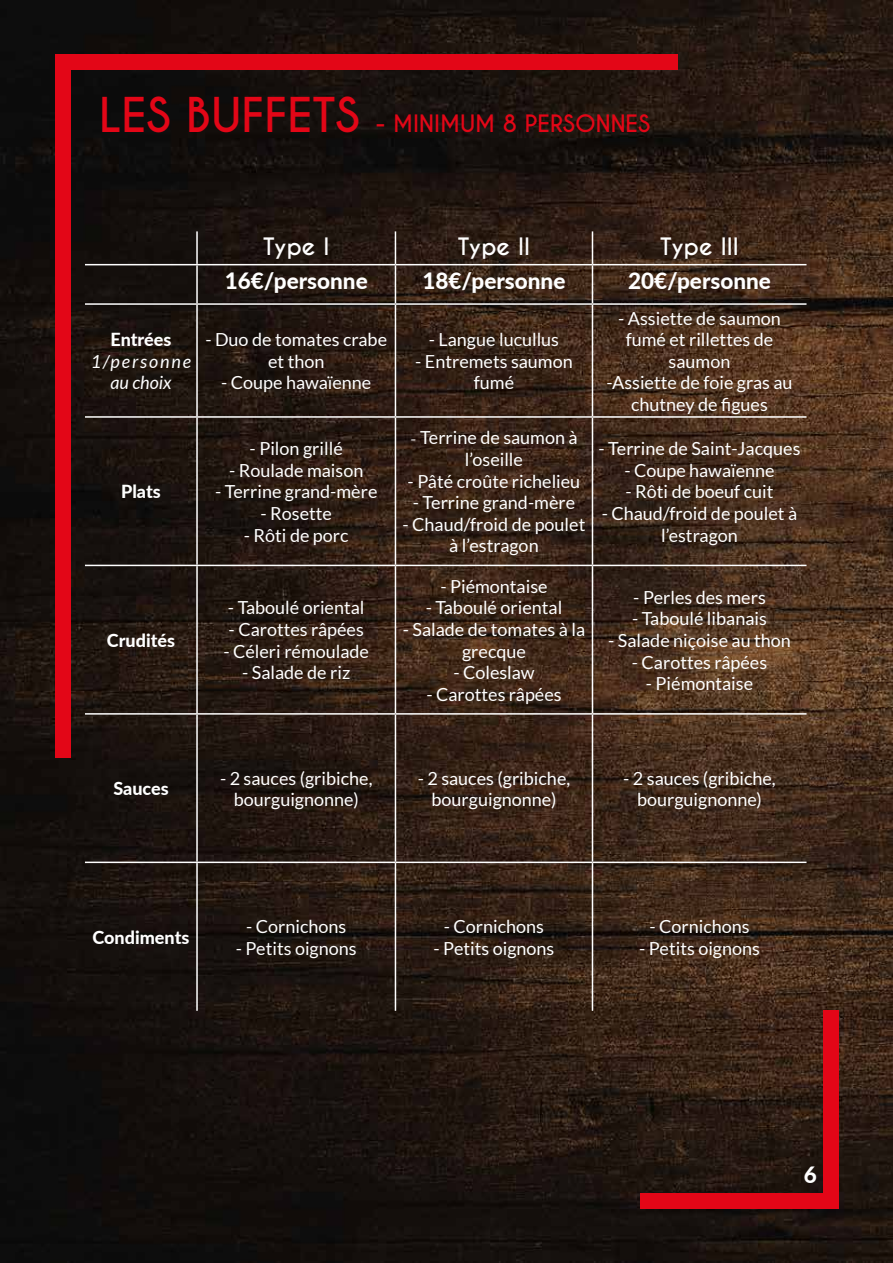
<style>
.page{position:relative;width:893px;height:1263px;background:#fff}
.page>*{position:absolute;margin:0;border:0;box-sizing:border-box;transform-origin:0 0}
.t1{font:800 22.5px "Lato";color:#fff}
.t2{font:700 22.5px "Caviar Dreams";color:#e30617}
.t3{font:700 22.5px "Caviar Dreams";color:#fff}
.t4{font:18px/21.6px "Lato";color:#fff;text-align:center}
.t5{font:800 18px "Lato";color:#fff}
.t6{font:italic 18px/21.6px "Lato";letter-spacing:.105em;color:#fff;text-align:center}
.s1{font-size:45px}
.s2{font-family:"Minion Pro"}
</style>
<div class="page">
<img style="left:0;top:0;width:893px;height:1263px">
<div style="left:55px;top:54px;width:622px;height:15px;background:#e30617"></div>
<div style="left:55px;top:62px;width:16px;height:696px;background:#e30617"></div>
<div style="left:641px;top:1193px;width:198px;height:16px;background:#e30617"></div>
<div style="left:823px;top:1010px;width:16px;height:198px;background:#e30617"></div>
<hr style="left:196px;top:231px;width:2px;height:33px;background:#fff">
<hr style="left:395px;top:231px;width:1px;height:33px;background:#fff">
<hr style="left:592px;top:231px;width:1px;height:33px;background:#fff">
<hr style="left:85px;top:264px;width:112px;height:1px;background:#fff">
<hr style="left:197px;top:264px;width:198px;height:1px;background:#fff">
<hr style="left:196px;top:265px;width:2px;height:38px;background:#fff">
<hr style="left:395px;top:264px;width:197px;height:1px;background:#fff">
<hr style="left:395px;top:265px;width:1px;height:38px;background:#fff">
<hr style="left:592px;top:264px;width:214px;height:1px;background:#fff">
<hr style="left:592px;top:265px;width:1px;height:38px;background:#fff">
<hr style="left:85px;top:303px;width:112px;height:2px;background:#fff">
<hr style="left:197px;top:303px;width:198px;height:2px;background:#fff">
<hr style="left:196px;top:305px;width:2px;height:111px;background:#fff">
<hr style="left:395px;top:303px;width:197px;height:2px;background:#fff">
<hr style="left:395px;top:305px;width:1px;height:111px;background:#fff">
<hr style="left:592px;top:303px;width:214px;height:2px;background:#fff">
<hr style="left:592px;top:305px;width:1px;height:111px;background:#fff">
<hr style="left:85px;top:416px;width:112px;height:2px;background:#fff">
<hr style="left:197px;top:416px;width:198px;height:2px;background:#fff">
<hr style="left:196px;top:418px;width:2px;height:147px;background:#fff">
<hr style="left:395px;top:416px;width:197px;height:2px;background:#fff">
<hr style="left:395px;top:418px;width:1px;height:147px;background:#fff">
<hr style="left:592px;top:416px;width:214px;height:2px;background:#fff">
<hr style="left:592px;top:418px;width:1px;height:147px;background:#fff">
<hr style="left:85px;top:565px;width:112px;height:1px;background:#fff">
<hr style="left:197px;top:565px;width:198px;height:1px;background:#fff">
<hr style="left:196px;top:566px;width:2px;height:147px;background:#fff">
<hr style="left:395px;top:565px;width:197px;height:1px;background:#fff">
<hr style="left:395px;top:566px;width:1px;height:147px;background:#fff">
<hr style="left:592px;top:565px;width:214px;height:1px;background:#fff">
<hr style="left:592px;top:566px;width:1px;height:147px;background:#fff">
<hr style="left:85px;top:713px;width:112px;height:2px;background:#fff">
<hr style="left:197px;top:713px;width:198px;height:2px;background:#fff">
<hr style="left:196px;top:715px;width:2px;height:146px;background:#fff">
<hr style="left:395px;top:713px;width:197px;height:2px;background:#fff">
<hr style="left:395px;top:715px;width:1px;height:146px;background:#fff">
<hr style="left:592px;top:713px;width:214px;height:2px;background:#fff">
<hr style="left:592px;top:715px;width:1px;height:146px;background:#fff">
<hr style="left:85px;top:861px;width:112px;height:2px;background:#fff">
<hr style="left:197px;top:861px;width:198px;height:2px;background:#fff">
<hr style="left:196px;top:863px;width:2px;height:148px;background:#fff">
<hr style="left:395px;top:861px;width:197px;height:2px;background:#fff">
<hr style="left:395px;top:863px;width:1px;height:148px;background:#fff">
<hr style="left:592px;top:861px;width:214px;height:2px;background:#fff">
<hr style="left:592px;top:863px;width:1px;height:148px;background:#fff">
<p class="t2" style="left:99px;top:110px;width:553px"><span class="s1">LES BUFFETS</span> - MINIMUM 8 PERSONNES</p>
<p class="t5" style="left:111px;top:326px;width:62px">Entrées</p>
<p class="t6" style="left:91px;top:351px;width:102px">1/personne au choix</p>
<p class="t5" style="left:121px;top:478px;width:41px">Plats</p>
<p class="t5" style="left:107px;top:627px;width:70px">Crudités</p>
<p class="t3" style="left:263px;top:233px;width:68px">Type I</p>
<p class="t3" style="left:458px;top:233px;width:74px">Type II</p>
<p class="t3" style="left:660px;top:233px;width:80px">Type III</p>
<p class="t1" style="left:225px;top:264px;width:144px">16€/personne</p>
<p class="t1" style="left:422px;top:264px;width:144px">18€/personne</p>
<p class="t1" style="left:628px;top:264px;width:144px">20€/personne</p>
<p class="t4" style="left:205px;top:329px;width:183px">- Duo de tomates crabe et thon</p>
<p class="t4" style="left:221px;top:372px;width:152px">- Coupe hawaïenne</p>
<p class="t4" style="left:250px;top:438px;width:95px">- Pilon grillé</p>
<p class="t4" style="left:229px;top:459px;width:136px">- Roulade maison</p>
<p class="t4" style="left:215px;top:481px;width:164px">- Terrine grand-mère</p>
<p class="t4" style="left:261px;top:503px;width:73px">- Rosette</p>
<p class="t4" style="left:244px;top:524px;width:106px">- Rôti de porc</p>
<p class="t4" style="left:228px;top:597px;width:138px">- Taboulé oriental</p>
<p class="t4" style="left:229px;top:619px;width:137px">- Carottes râpées</p>
<p class="t4" style="left:223px;top:640px;width:147px">- Céleri rémoulade</p>
<p class="t4" style="left:242px;top:662px;width:110px">- Salade de riz</p>
<p class="t4" style="left:429px;top:329px;width:132px">- Langue lucullus</p>
<p class="t4" style="left:415px;top:350px;width:159px">- Entremets saumon fumé</p>
<p class="t4" style="left:410px;top:427px;width:169px"><span class="s2">-</span> Terrine de saumon à l’oseille</p>
<p class="t4" style="left:408px;top:470px;width:174px">- Pâté croûte richelieu</p>
<p class="t4" style="left:413px;top:492px;width:164px">- Terrine grand-mère</p>
<p class="t4" style="left:403px;top:513px;width:184px">- Chaud/froid de poulet à l’estragon</p>
<p class="t4" style="left:440px;top:575px;width:109px">- Piémontaise</p>
<p class="t4" style="left:426px;top:597px;width:138px">- Taboulé oriental</p>
<p class="t4" style="left:403px;top:619px;width:184px">- Salade de tomates à la grecque</p>
<p class="t4" style="left:453px;top:662px;width:83px">- Coleslaw</p>
<p class="t4" style="left:426px;top:683px;width:137px">- Carottes râpées</p>
<p class="t4" style="left:606px;top:307px;width:188px">- Assiette de saumon fumé et rillettes de saumon<br>-Assiette de foie gras au chutney de figues</p>
<p class="t4" style="left:598px;top:438px;width:203px">- Terrine de Saint-Jacques</p>
<p class="t4" style="left:624px;top:459px;width:152px">- Coupe hawaïenne</p>
<p class="t4" style="left:626px;top:481px;width:149px">- Rôti de boeuf cuit</p>
<p class="t4" style="left:602px;top:503px;width:197px">- Chaud/froid de poulet à l’estragon</p>
<p class="t4" style="left:633px;top:586px;width:134px">- Perles des mers</p>
<p class="t4" style="left:632px;top:608px;width:136px">- Taboulé libanais</p>
<p class="t4" style="left:608px;top:629px;width:184px">- Salade niçoise au thon</p>
<p class="t4" style="left:632px;top:651px;width:137px">- Carottes râpées</p>
<p class="t4" style="left:646px;top:673px;width:109px">- Piémontaise</p>
<p class="t5" style="left:113px;top:775px;width:57px">Sauces</p>
<p class="t4" style="left:220px;top:767px;width:154px">- 2 sauces (gribiche, bourguignonne)</p>
<p class="t4" style="left:418px;top:767px;width:154px">- 2 sauces (gribiche, bourguignonne)</p>
<p class="t4" style="left:623px;top:767px;width:154px">- 2 sauces (gribiche, bourguignonne)</p>
<p class="t5" style="left:93px;top:924px;width:98px">Condiments</p>
<p class="t4" style="left:246px;top:915px;width:102px">- Cornichons</p>
<p class="t4" style="left:236px;top:937px;width:122px">- Petits oignons</p>
<p class="t4" style="left:444px;top:915px;width:102px">- Cornichons</p>
<p class="t4" style="left:434px;top:937px;width:122px">- Petits oignons</p>
<p class="t4" style="left:649px;top:915px;width:102px">- Cornichons</p>
<p class="t4" style="left:639px;top:937px;width:122px">- Petits oignons</p>
<p class="t1" style="left:804px;top:1158px;width:15px">6</p>
</div>
